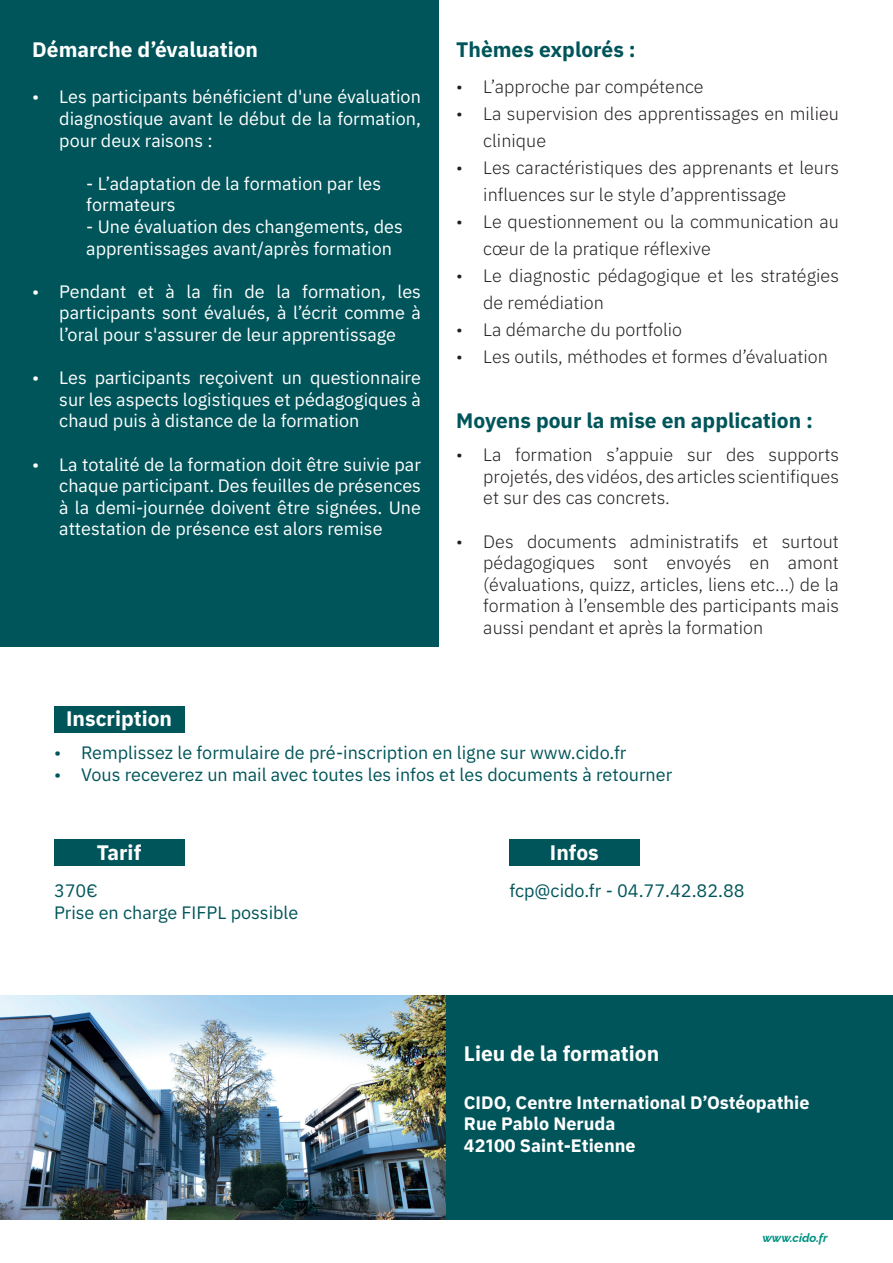
<style>
.page{position:relative;width:893px;height:1263px;background:#fff}
.page>*{position:absolute;margin:0;border:0;box-sizing:border-box;transform-origin:0 0}
.t1{font:700 21px "Plexus Sans";color:#fff}
.t2{font:700 21px "Plexus Sans";color:#00555a}
.t3{font:300 18px/21.6px "Plexus Sans";color:#231f20}
.t4{font:18px/21.6px "Plexus Sans";color:#fff;text-align:justify}
.t5{font:18px/21.6px "Plexus Sans";color:#00555a}
.t6{font:700 18px/21.6px "Plexus Sans";color:#fff}
.t7{font:italic 100 12px "Raleway";color:#009382}
</style>
<div class="page">
<div style="left:0;top:995px;width:893px;height:224px;background:#00555a"></div>
<img style="left:0;top:995px;width:445px;height:224px">
<div style="left:54px;top:706px;width:130px;height:27px;background:#00555a"></div>
<div style="left:509px;top:839px;width:131px;height:26px;background:#00555a"></div>
<div style="left:54px;top:839px;width:130px;height:26px;background:#00555a"></div>
<div style="left:0;top:0;width:439px;height:646px;background:#00555a"></div>
<p class="t1" style="left:32px;top:33px;width:227px">Démarche d’évaluation</p>
<p class="t4" style="left:59px;top:85px;width:363px;text-indent:-27px">• Les participants bénéficient d'une évaluation diagnostique avant le début de la formation, pour deux raisons :</p>
<p class="t4" style="left:86px;top:171px;width:296px">- L’adaptation de la formation par les formateurs</p>
<p class="t4" style="left:86px;top:214px;width:318px">- Une évaluation des changements, des apprentissages avant/après formation</p>
<p class="t4" style="left:59px;top:279px;width:363px;text-indent:-27px">• Pendant et à la fin de la formation, les participants sont évalués, à l’écrit comme à l’oral pour s'assurer de leur apprentissage</p>
<p class="t4" style="left:59px;top:365px;width:363px;text-indent:-27px">• Les participants reçoivent un questionnaire sur les aspects logistiques et pédagogiques à chaud puis à distance de la formation</p>
<p class="t4" style="left:59px;top:452px;width:363px;text-indent:-27px">• La totalité de la formation doit être suivie par chaque participant. Des feuilles de présences à la demi-journée doivent être signées. Une attestation de présence est alors remise</p>
<p class="t2" style="left:456px;top:33px;width:181px">Thèmes explorés :</p>
<p class="t3" style="left:456px;top:75px;width:249px">• L’approche par compétence</p>
<p class="t3" style="left:483px;top:99px;width:357px;line-height:27px;text-indent:-27px">• La supervision des apprentissages en milieu clinique</p>
<p class="t3" style="left:483px;top:153px;width:357px;line-height:27px;text-indent:-27px">• Les caractéristiques des apprenants et leurs influences sur le style d’apprentissage</p>
<p class="t3" style="left:483px;top:207px;width:357px;line-height:27px;text-indent:-27px">• Le questionnement ou la communication au cœur de la pratique réflexive</p>
<p class="t3" style="left:483px;top:261px;width:357px;line-height:27px;text-indent:-27px">• Le diagnostic pédagogique et les stratégies de remédiation</p>
<p class="t3" style="left:456px;top:318px;width:227px">• La démarche du portfolio</p>
<p class="t3" style="left:456px;top:345px;width:373px">• Les outils, méthodes et formes d’évaluation</p>
<p class="t2" style="left:456px;top:403px;width:358px">Moyens pour la mise en application :</p>
<p class="t3" style="left:483px;top:442px;width:357px;text-align:justify;text-indent:-27px">• La formation s’appuie sur des supports projetés, des vidéos, des articles scientifiques et sur des cas concrets.</p>
<p class="t3" style="left:483px;top:529px;width:357px;text-align:justify;text-indent:-27px">• Des documents administratifs et surtout pédagogiques sont envoyés en amont (évaluations, quizz, articles, liens etc…) de la formation à l’ensemble des participants mais aussi pendant et après la formation</p>
<p class="t1" style="left:66px;top:702px;width:107px">Inscription</p>
<p class="t5" style="left:54px;top:741px;width:574px">• Remplissez le formulaire de pré-inscription en ligne sur www.cido.fr</p>
<p class="t5" style="left:54px;top:762px;width:620px">• Vous receverez un mail avec toutes les infos et les documents à retourner</p>
<p class="t1" style="left:97px;top:836px;width:46px">Tarif</p>
<p class="t5" style="left:54px;top:878px;width:246px">370€<br>Prise en charge FIFPL possible</p>
<p class="t1" style="left:550px;top:836px;width:50px">Infos</p>
<p class="t5" style="left:509px;top:878px;width:237px">fcp@cido.fr - 04.77.42.82.88</p>
<p class="t1" style="left:464px;top:1037px;width:197px">Lieu de la formation</p>
<p class="t6" style="left:464px;top:1090px;width:347px">CIDO, Centre International D’Ostéopathie<br>Rue Pablo Neruda<br>42100 Saint-Etienne</p>
<p class="t7" style="left:762px;top:1228px;width:67px">www.cido.fr</p>
</div>
